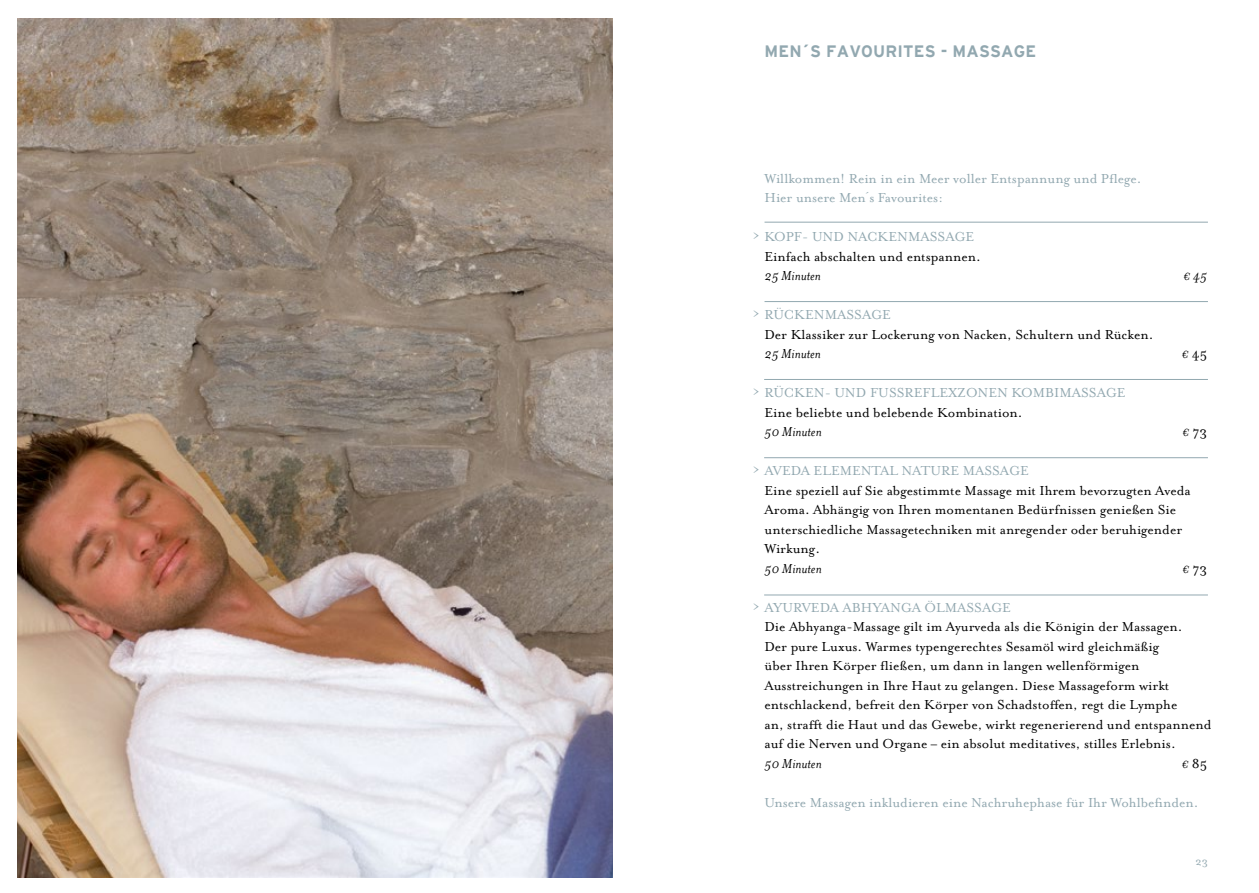
<style>
.page{position:relative;width:1259px;height:893px;background:#fff}
.page>*{position:absolute;margin:0;border:0;box-sizing:border-box;transform-origin:0 0}
.t1{font:700 16.5px "Interstate";letter-spacing:.01em;color:#92a8b0}
.t2{font:15px/19.5px "Mrs Eaves OT";color:#000}
.t3{font:15px/19.5px "Mrs Eaves OT";color:#92a8b0}
.t4{font:italic 15px "Mrs Eaves OT";color:#000}
.t5{font:12px "Mrs Eaves OT";color:#92a8b0}
.s1{font-size:12px}
.s2{font-style:italic;font-size:12px}
</style>
<div class="page">
<img style="left:17px;top:18px;width:595px;height:859px">
<hr style="left:764px;top:222px;width:444px;height:1px;background:#92a8b0">
<hr style="left:764px;top:301px;width:444px;height:1px;background:#92a8b0">
<hr style="left:764px;top:595px;width:444px;height:1px;background:#92a8b0">
<hr style="left:764px;top:457px;width:444px;height:1px;background:#92a8b0">
<hr style="left:764px;top:379px;width:444px;height:1px;background:#92a8b0">
<p class="t1" style="left:764px;top:42px;width:273px">MEN´S FAVOURITES - MASSAGE</p>
<p class="t3" style="left:764px;top:169px;width:378px">Willkommen! Rein in ein Meer voller Entspannung und Pflege.<br>Hier unsere Men´s Favourites:</p>
<p class="t3" style="left:764px;top:227px;width:211px">KOPF- UND NACKENMASSAGE</p>
<p class="t2" style="left:764px;top:247px;width:218px">Einfach abschalten und entspannen.</p>
<p class="t4" style="left:764px;top:268px;width:58px">25 Minuten</p>
<p class="t4" style="left:1183px;top:268px;width:25px"><span class="s1">€</span> 45</p>
<p class="t3" style="left:764px;top:305px;width:128px">RÜCKENMASSAGE</p>
<p class="t2" style="left:764px;top:325px;width:390px">Der Klassiker zur Lockerung von Nacken, Schultern und Rücken.</p>
<p class="t4" style="left:764px;top:346px;width:58px">25 Minuten</p>
<p class="t2" style="left:1181px;top:344px;width:27px"><span class="s2">€</span> 45</p>
<p class="t3" style="left:764px;top:383px;width:362px">RÜCKEN- UND FUSSREFLEXZONEN KOMBIMASSAGE</p>
<p class="t2" style="left:764px;top:403px;width:260px">Eine beliebte und belebende Kombination.</p>
<p class="t4" style="left:764px;top:424px;width:59px">50 Minuten</p>
<p class="t2" style="left:1182px;top:422px;width:26px"><span class="s2">€</span> 73</p>
<p class="t3" style="left:764px;top:461px;width:266px">AVEDA ELEMENTAL NATURE MASSAGE</p>
<p class="t2" style="left:764px;top:481px;width:427px">Eine speziell auf Sie abgestimmte Massage mit Ihrem bevorzugten Aveda Aroma. Abhängig von Ihren momentanen Bedürfnissen genießen Sie unterschiedliche Massagetechniken mit anregender oder beruhigender Wirkung.</p>
<p class="t4" style="left:764px;top:560px;width:59px">50 Minuten</p>
<p class="t2" style="left:1182px;top:559px;width:26px"><span class="s2">€</span> 73</p>
<p class="t3" style="left:764px;top:598px;width:248px">AYURVEDA ABHYANGA ÖLMASSAGE</p>
<p class="t2" style="left:764px;top:617px;width:448px">Die Abhyanga-Massage gilt im Ayurveda als die Königin der Massagen.<br>Der pure Luxus. Warmes typengerechtes Sesamöl wird gleichmäßig<br>über Ihren Körper fließen, um dann in langen wellenförmigen Ausstreichungen in Ihre Haut zu gelangen. Diese Massageform wirkt entschlackend, befreit den Körper von Schadstoffen, regt die Lymphe<br>an, strafft die Haut und das Gewebe, wirkt regenerierend und entspannend auf die Nerven und Organe – ein absolut meditatives, stilles Erlebnis.</p>
<p class="t4" style="left:764px;top:755px;width:59px">50 Minuten</p>
<p class="t2" style="left:1182px;top:754px;width:27px"><span class="s2">€</span> 85</p>
<p class="t3" style="left:764px;top:793px;width:435px">Unsere Massagen inkludieren eine Nachruhephase für Ihr Wohlbefinden.</p>
<p class="t3" style="left:753px;top:225px;width:9px">&gt;</p>
<p class="t3" style="left:753px;top:303px;width:9px">&gt;</p>
<p class="t3" style="left:753px;top:381px;width:9px">&gt;</p>
<p class="t3" style="left:753px;top:459px;width:9px">&gt;</p>
<p class="t3" style="left:753px;top:596px;width:9px">&gt;</p>
<p class="t5" style="left:1195px;top:855px;width:14px">23</p>
</div>
